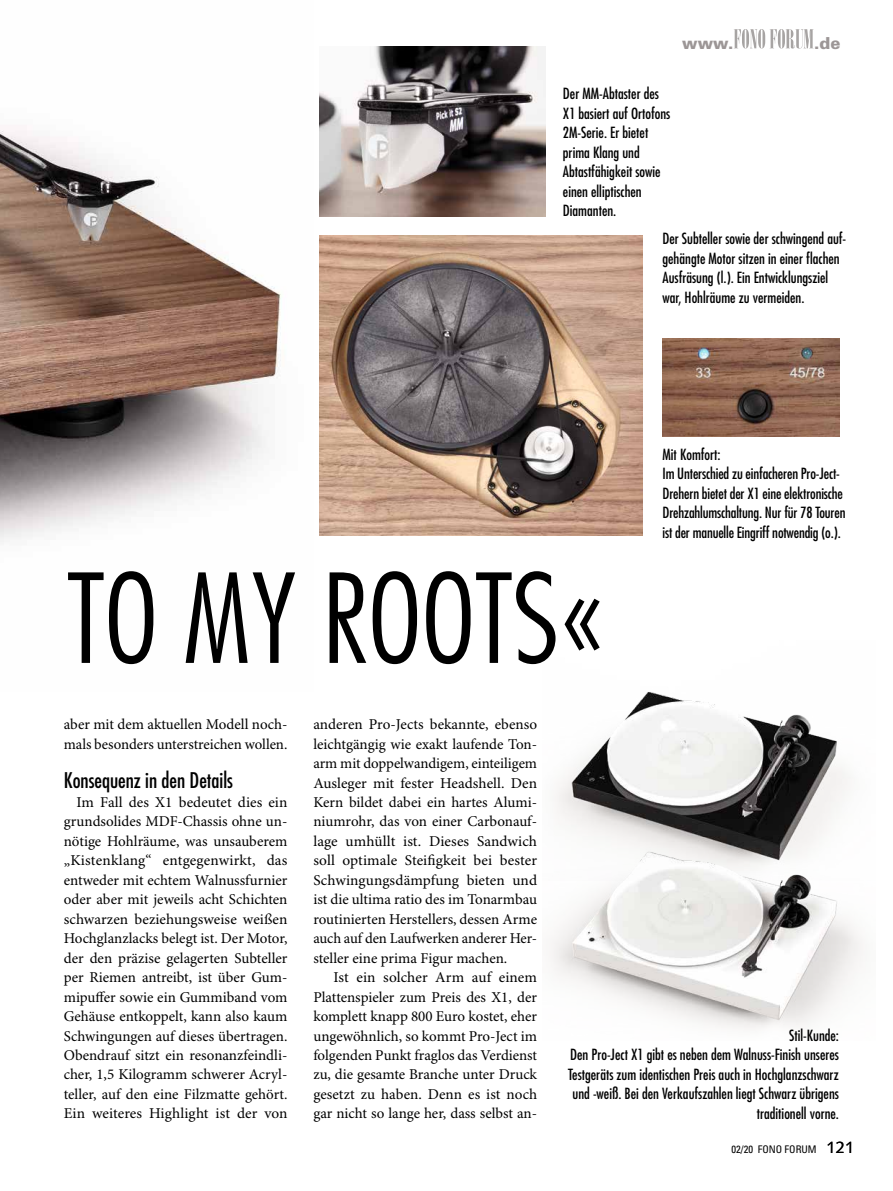
<style>
.page{position:relative;width:893px;height:1191px;background:#fff}
.page>*{position:absolute;margin:0;border:0;box-sizing:border-box;transform-origin:0 0}
.t1{font:300 condensed 120px "Futura Std";color:#000}
.t2{font:condensed 21px "Futura Std";color:#000}
.t3{font:900 16.5px "Univers LT Std";color:#9c9696}
.t4{font:15px/19.5px "Minion Pro";letter-spacing:-.005em;color:#000;text-align:justify}
.t5{font:condensed 15px/19.5px "Futura Std";color:#000}
.t6{font:condensed 10.5px "Univers LT Std";color:#000}
.s1{font-family:"Syntax";font-stretch:normal;font-size:16.5px}
</style>
<div class="page">
<img style="left:555px;top:692px;width:295px;height:108px">
<img style="left:550px;top:800px;width:313px;height:229px">
<img style="left:0;top:130px;width:281px;height:412px">
<img style="left:320px;top:235px;width:322px;height:301px">
<img style="left:320px;top:47px;width:226px;height:169px">
<img style="left:662px;top:338px;width:177px;height:98px">
<svg style="left:734px;top:29px;width:80px;height:20px"></svg>
<p class="t3" style="left:682px;top:32px;width:53px">www.</p>
<p class="t3" style="left:814px;top:32px;width:28px">.de</p>
<p class="t5" style="left:563px;top:84px;width:109px">Der MM-Abtaster des<br>X1 basiert auf Ortofons<br>2M-Serie. Er bietet prima Klang und<br>Abtastfähigkeit sowie einen elliptischen<br>Diamanten.</p>
<p class="t5" style="left:662px;top:229px;width:185px">Der Subteller sowie der schwingend auf&shy;gehängte Motor sitzen in einer flachen Ausfräsung (l.). Ein Entwicklungsziel war, Hohlräume zu vermeiden.</p>
<h1 class="t1" style="left:67px;top:547px;width:539px">TO MY ROOTS«</h1>
<p class="t5" style="left:662px;top:444px;width:184px">Mit Komfort:<br>Im Unterschied zu einfacheren Pro-Ject-Drehern bietet der X1 eine elektronische Drehzahlumschaltung. Nur für 78 Touren ist der manuelle Eingriff notwendig (o.).</p>
<p class="t4" style="left:64px;top:715px;width:225px">aber mit dem aktuellen Modell noch&shy;mals besonders unterstreichen wollen.</p>
<h2 class="t2" style="left:64px;top:767px;width:171px">Konsequenz in den Details</h2>
<p class="t4" style="left:64px;top:793px;width:225px;text-indent:13px">Im Fall des X1 bedeutet dies ein grundsolides MDF-Chassis ohne un&shy;nötige Hohlräume, was unsauberem „Kistenklang“ entgegenwirkt, das entweder mit echtem Walnussfurnier oder aber mit jeweils acht Schichten schwarzen beziehungsweise weißen Hochglanzlacks belegt ist. Der Motor, der den präzise gelagerten Subteller per Riemen antreibt, ist über Gum&shy;mipuffer sowie ein Gummiband vom Gehäuse entkoppelt, kann also kaum Schwingungen auf dieses übertragen.<br>Obendrauf sitzt ein resonanzfeindli&shy;cher, 1,5 Kilogramm schwerer Acryl&shy;teller, auf den eine Filzmatte gehört.<br>Ein weiteres Highlight ist der von</p>
<p class="t4" style="left:313px;top:715px;width:225px">anderen Pro-Jects bekannte, ebenso leichtgängig wie exakt laufende Ton&shy;arm mit doppelwandigem, einteiligem Ausleger mit fester Headshell. Den Kern bildet dabei ein hartes Alumi&shy;niumrohr, das von einer Carbonauf&shy;lage umhüllt ist. Dieses Sandwich soll optimale Steifigkeit bei bester Schwingungsdämpfung bieten und ist die ultima ratio des im Tonarmbau routinierten Herstellers, dessen Arme auch auf den Laufwerken anderer Her&shy;steller eine prima Figur machen.</p>
<p class="t4" style="left:313px;top:968px;width:225px;text-indent:20px">Ist ein solcher Arm auf einem Plattenspieler zum Preis des X1, der komplett knapp 800 Euro kostet, eher ungewöhnlich, so kommt Pro-Ject im folgenden Punkt fraglos das Verdienst zu, die gesamte Branche unter Druck gesetzt zu haben. Denn es ist noch gar nicht so lange her, dass selbst an-</p>
<p class="t5" style="left:568px;top:1025px;width:272px;text-align:right">Stil-Kunde:<br>Den Pro-Ject X1 gibt es neben dem Walnuss-Finish unseres Testgeräts zum identischen Preis auch in Hochglanzschwarz und -weiß. Bei den Verkaufszahlen liegt Schwarz übrigens traditionell vorne.</p>
<p class="t6" style="left:731px;top:1142px;width:124px">02/20 FONO FORUM <span class="s1">121</span></p>
</div>
